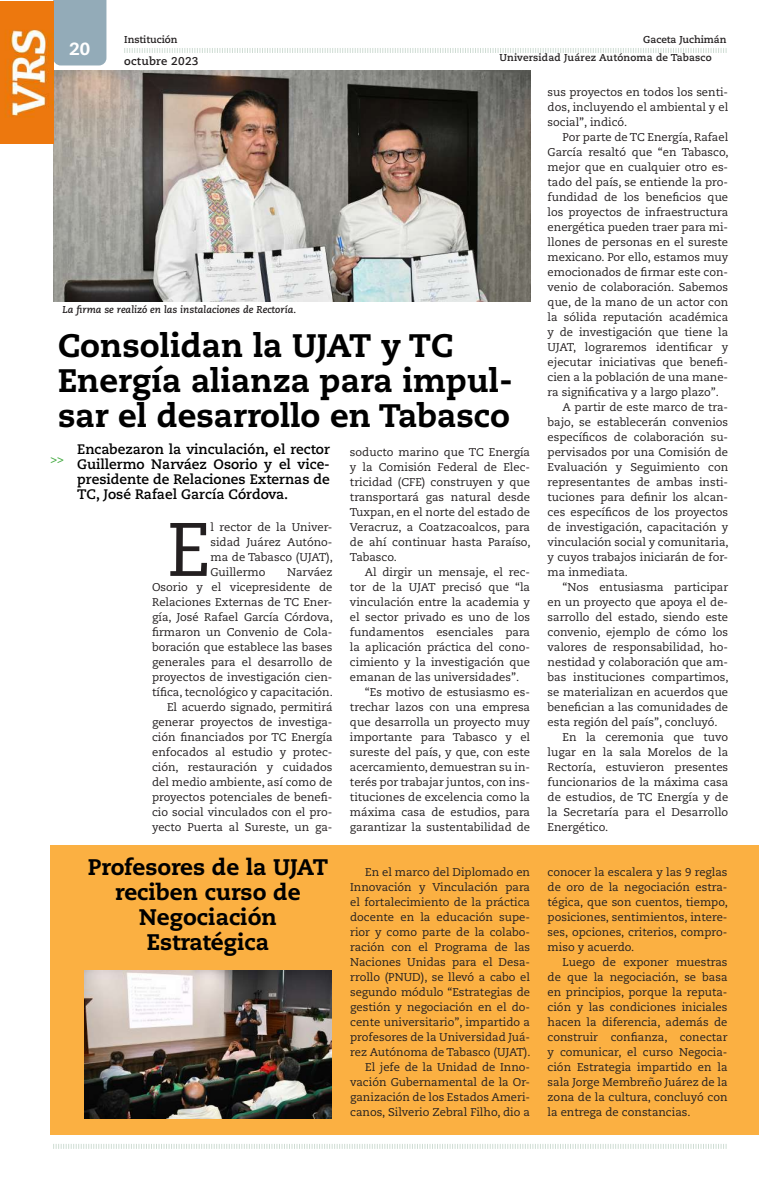
<style>
.page{position:relative;width:762px;height:1188px;background:#fff}
.page>*{position:absolute;margin:0;border:0;box-sizing:border-box;transform-origin:0 0}
.t1{font:75.5px "Caecilia LT Std";color:#231f20}
.t2{font:800 32.5px/35px "Caecilia LT Std";color:#000}
.t3{font:800 22.5px/25px "Caecilia LT Std";color:#000;text-align:center}
.t4{font:800 17.5px "Caecilia LT Std";color:#fff}
.t5{font:700 13.75px/15px "Caecilia LT Std";color:#000;text-align:justify}
.t6{font:11.25px/15px "Caecilia LT Std";color:#231f20;text-align:justify}
.t7{font:700 11.25px "Caecilia LT Std";letter-spacing:.02em;color:#231f20}
.t8{font:700 11.25px "Caecilia LT Std";color:#44aa42}
.t9{font:italic 700 10px "Caecilia LT Std";color:#231f20}
.t10{font:700 10px "Caecilia LT Std";letter-spacing:.02em;color:#231f20}
.t11{font:700 10px "Caecilia LT Std";color:#231f20}
</style>
<div class="page">
<div style="left:53px;top:0;width:53px;height:65px;background:#93abb8"></div>
<svg style="left:53px;top:1144px;width:674px;height:5px"></svg>
<svg style="left:124px;top:48px;width:603px;height:5px"></svg>
<img style="left:53px;top:71px;width:477px;height:230px">
<div style="left:51px;top:844px;width:708px;height:290px;background:#fbb042"></div>
<img style="left:85px;top:970px;width:246px;height:148px">
<img style="left:0;top:1px;width:53px;height:142px">
<h3 class="t4" style="left:69px;top:38px;width:22px">20</h3>
<p class="t11" style="left:124px;top:34px;width:55px">Institución</p>
<p class="t7" style="left:124px;top:55px;width:76px">octubre 2023</p>
<p class="t11" style="left:643px;top:34px;width:85px">Gaceta Juchimán</p>
<p class="t10" style="left:499px;top:51px;width:214px">Universidad Juárez Autónoma de Tabasco</p>
<p class="t9" style="left:62px;top:303px;width:235px">La firma se realizó en las instalaciones de Rectoría.</p>
<h2 class="t2" style="left:58px;top:328px;width:456px">Consolidan la UJAT y TC<br>Energía alianza para impul&shy;sar el desarrollo en Tabasco</h2>
<p class="t6" style="left:350px;top:444px;width:182px">soducto marino que TC Energía y la Comisión Federal de Elec&shy;tricidad (CFE) construyen y que transportará gas natural desde Tuxpan, en el norte del estado de Veracruz, a Coatzacoalcos, para de ahí continuar hasta Paraíso, Tabasco.</p>
<p class="t6" style="left:365px;top:564px;width:167px">Al dirgir un mensaje, el rec-</p>
<p class="t6" style="left:350px;top:579px;width:182px">tor de la UJAT precisó que “la</p>
<p class="t6" style="left:350px;top:594px;width:182px">vinculación entre la academia y</p>
<p class="t6" style="left:350px;top:609px;width:182px">el sector privado es uno de los</p>
<p class="t6" style="left:350px;top:624px;width:182px">fundamentos esenciales para</p>
<p class="t6" style="left:350px;top:639px;width:182px">la aplicación práctica del cono-</p>
<p class="t6" style="left:350px;top:654px;width:182px">cimiento y la investigación que</p>
<p class="t6" style="left:350px;top:669px;width:171px">emanan de las universidades”.</p>
<p class="t6" style="left:365px;top:684px;width:167px">“Es motivo de estusiasmo es-</p>
<p class="t6" style="left:350px;top:699px;width:182px">trechar lazos con una empresa</p>
<p class="t6" style="left:350px;top:714px;width:182px">que desarrolla un proyecto muy</p>
<p class="t6" style="left:350px;top:729px;width:182px">importante para Tabasco y el</p>
<p class="t6" style="left:350px;top:744px;width:182px">sureste del país, y que, con este</p>
<p class="t6" style="left:350px;top:759px;width:182px">acercamiento, demuestran su in-</p>
<p class="t6" style="left:350px;top:774px;width:182px">terés por trabajar juntos, con ins-</p>
<p class="t6" style="left:350px;top:789px;width:182px">tituciones de excelencia como la</p>
<p class="t6" style="left:350px;top:804px;width:182px">máxima casa de estudios, para</p>
<p class="t6" style="left:350px;top:819px;width:182px">garantizar la sustentabilidad de</p>
<p class="t5" style="left:77px;top:442px;width:254px">Encabezaron la vinculación, el rector Guillermo Narváez Osorio y el vice&shy;presidente de Relaciones Externas de TC, José Rafael García Córdova.</p>
<p class="t8" style="left:51px;top:452px;width:15px">&gt;&gt;</p>
<h1 class="t1" style="left:167px;top:506px;width:45px">E</h1>
<p class="t6" style="left:210px;top:519px;width:124px">l rector de la Univer&shy;sidad Juárez Autóno&shy;ma de Tabasco (UJAT), Guillermo</p>
<p class="t6" style="left:152px;top:564px;width:182px;text-align:right">Narváez<br>Osorio y el vicepresidente de<br>Relaciones Externas de TC Ener&shy;gía, José Rafael García Córdova, firmaron un Convenio de Cola&shy;boración que establece las bases generales para el desarrollo de proyectos de investigación cien&shy;tífica, tecnológico y capacitación.<br>El acuerdo signado, permitirá generar proyectos de investiga&shy;ción financiados por TC Energía enfocados al estudio y protec&shy;ción, restauración y cuidados del medio ambiente, así como de proyectos potenciales de benefi&shy;cio social vinculados con el pro&shy;yecto Puerta al Sureste, un ga-</p>
<p class="t6" style="left:547px;top:84px;width:182px">sus proyectos en todos los senti&shy;dos, incluyendo el ambiental y el social”, indicó.</p>
<p class="t6" style="left:562px;top:129px;width:167px">Por parte de TC Energía, Rafael</p>
<p class="t6" style="left:547px;top:144px;width:183px">García resaltó que “en Tabasco,</p>
<p class="t6" style="left:547px;top:159px;width:182px">mejor que en cualquier otro es-</p>
<p class="t6" style="left:547px;top:174px;width:182px">tado del país, se entiende la pro-</p>
<p class="t6" style="left:547px;top:189px;width:182px">fundidad de los beneficios que</p>
<p class="t6" style="left:547px;top:204px;width:182px">los proyectos de infraestructura</p>
<p class="t6" style="left:547px;top:219px;width:182px">energética pueden traer para mi-</p>
<p class="t6" style="left:547px;top:234px;width:182px">llones de personas en el sureste</p>
<p class="t6" style="left:547px;top:249px;width:182px">mexicano. Por ello, estamos muy</p>
<p class="t6" style="left:547px;top:264px;width:182px">emocionados de firmar este con-</p>
<p class="t6" style="left:547px;top:279px;width:182px">venio de colaboración. Sabemos</p>
<p class="t6" style="left:547px;top:294px;width:182px">que, de la mano de un actor con</p>
<p class="t6" style="left:547px;top:309px;width:182px">la sólida reputación académica</p>
<p class="t6" style="left:547px;top:324px;width:182px">y de investigación que tiene la</p>
<p class="t6" style="left:547px;top:339px;width:182px">UJAT, lograremos identificar y</p>
<p class="t6" style="left:547px;top:354px;width:182px">ejecutar iniciativas que benefi-</p>
<p class="t6" style="left:547px;top:369px;width:182px">cien a la población de una mane-</p>
<p class="t6" style="left:547px;top:384px;width:173px">ra significativa y a largo plazo”.</p>
<p class="t6" style="left:562px;top:399px;width:167px">A partir de este marco de tra-</p>
<p class="t6" style="left:547px;top:414px;width:182px">bajo, se establecerán convenios</p>
<p class="t6" style="left:547px;top:429px;width:182px">específicos de colaboración su-</p>
<p class="t6" style="left:547px;top:444px;width:182px">pervisados por una Comisión de</p>
<p class="t6" style="left:547px;top:459px;width:182px">Evaluación y Seguimiento con</p>
<p class="t6" style="left:547px;top:474px;width:182px">representantes de ambas insti-</p>
<p class="t6" style="left:547px;top:489px;width:182px">tuciones para definir los alcan-</p>
<p class="t6" style="left:547px;top:504px;width:182px">ces específicos de los proyectos</p>
<p class="t6" style="left:547px;top:519px;width:182px">de investigación, capacitación y</p>
<p class="t6" style="left:547px;top:534px;width:183px">vinculación social y comunitaria,</p>
<p class="t6" style="left:547px;top:549px;width:182px">y cuyos trabajos iniciarán de for-</p>
<p class="t6" style="left:547px;top:564px;width:82px">ma inmediata.</p>
<p class="t6" style="left:562px;top:579px;width:167px">“Nos entusiasma participar</p>
<p class="t6" style="left:547px;top:594px;width:182px">en un proyecto que apoya el de-</p>
<p class="t6" style="left:547px;top:609px;width:182px">sarrollo del estado, siendo este</p>
<p class="t6" style="left:547px;top:624px;width:182px">convenio, ejemplo de cómo los</p>
<p class="t6" style="left:547px;top:639px;width:182px">valores de responsabilidad, ho-</p>
<p class="t6" style="left:547px;top:654px;width:182px">nestidad y colaboración que am-</p>
<p class="t6" style="left:547px;top:669px;width:182px">bas instituciones compartimos,</p>
<p class="t6" style="left:547px;top:684px;width:182px">se materializan en acuerdos que</p>
<p class="t6" style="left:547px;top:699px;width:182px">benefician a las comunidades de</p>
<p class="t6" style="left:547px;top:714px;width:171px">esta región del país”, concluyó.</p>
<p class="t6" style="left:562px;top:729px;width:167px">En la ceremonia que tuvo</p>
<p class="t6" style="left:547px;top:744px;width:182px">lugar en la sala Morelos de la</p>
<p class="t6" style="left:547px;top:759px;width:182px">Rectoría, estuvieron presentes</p>
<p class="t6" style="left:547px;top:774px;width:182px">funcionarios de la máxima casa</p>
<p class="t6" style="left:547px;top:789px;width:182px">de estudios, de TC Energía y de</p>
<p class="t6" style="left:547px;top:804px;width:182px">la Secretaría para el Desarrollo</p>
<p class="t6" style="left:547px;top:819px;width:62px">Energético.</p>
<h3 class="t3" style="left:88px;top:854px;width:242px">Profesores de la UJAT reciben curso de<br>Negociación<br>Estratégica</h3>
<p class="t6" style="left:350px;top:864px;width:182px;text-align:right">En el marco del Diplomado en<br>Innovación y Vinculación para el fortalecimiento de la práctica docente en la educación supe&shy;rior y como parte de la colabo&shy;ración con el Programa de las<br>Naciones Unidas para el Desa&shy;rrollo (PNUD), se llevó a cabo el segundo módulo “Estrategias de gestión y negociación en el do&shy;cente universitario”, impartido a profesores de la Universidad Juá&shy;rez Autónoma de Tabasco (UJAT).<br>El jefe de la Unidad de Inno&shy;vación Gubernamental de la Or&shy;ganización de los Estados Ameri&shy;canos, Silverio Zebral Filho, dio a</p>
<p class="t6" style="left:547px;top:864px;width:182px">conocer la escalera y las 9 reglas de oro de la negociación estra&shy;tégica, que son cuentos, tiempo, posiciones, sentimientos, intere&shy;ses, opciones, criterios, compro&shy;miso y acuerdo.</p>
<p class="t6" style="left:547px;top:954px;width:181px;text-indent:15px">Luego de exponer muestras de que la negociación, se basa en principios, porque la reputa&shy;ción y las condiciones iniciales hacen la diferencia, además de construir confianza, conectar y comunicar, el curso Negocia&shy;ción Estrategia impartido en la sala Jorge Membreño Juárez de la zona de la cultura, concluyó con la entrega de constancias.</p>
</div>
